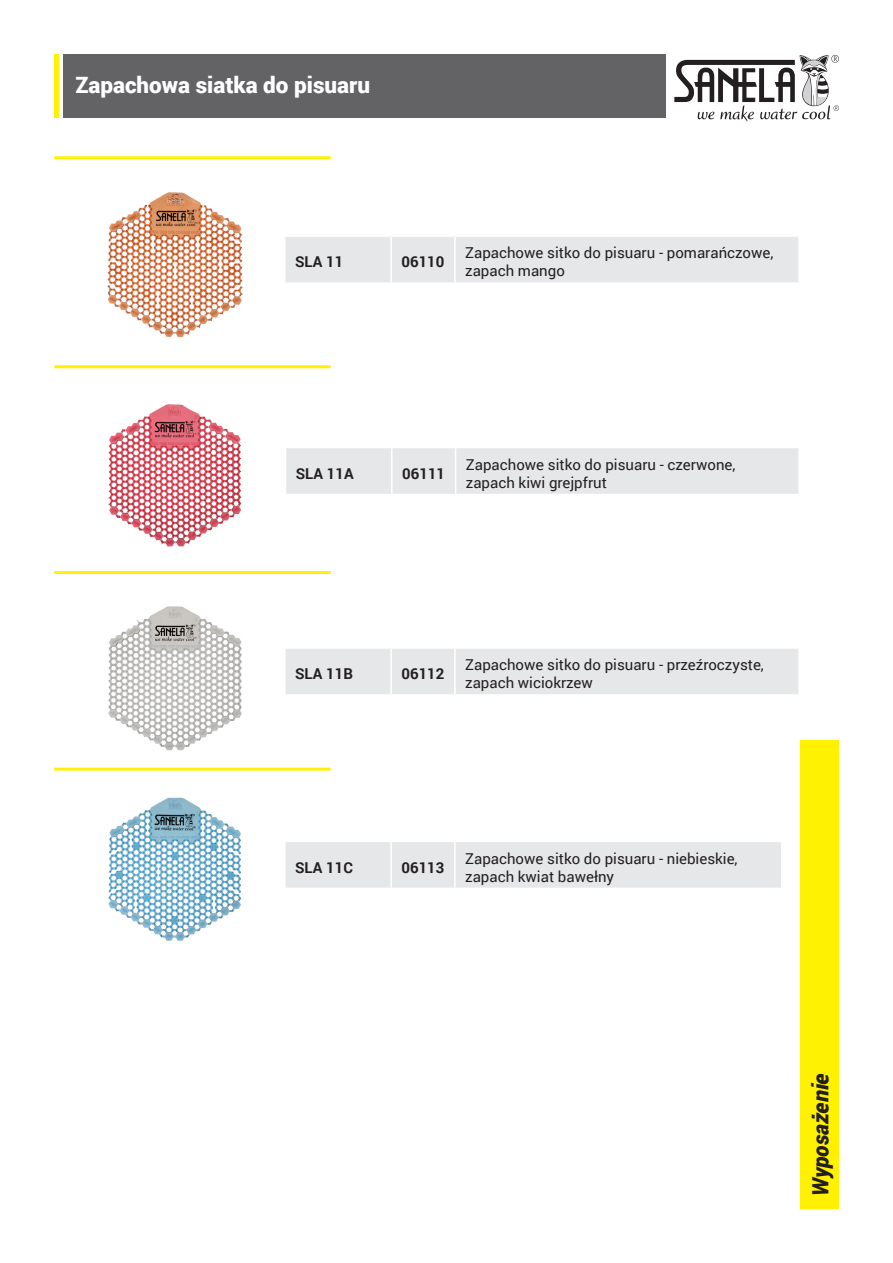
<style>
.page{position:relative;width:893px;height:1263px;background:#fff}
.page>*{position:absolute;margin:0;border:0;box-sizing:border-box;transform-origin:0 0}
.t1{font:900 22.5px "Roboto";color:#fff}
.t2{font:italic 900 22.5px "Roboto";letter-spacing:-.005em;color:#231f20;scale:.95 1}
.t3{font:15px/18px "Roboto";color:#231f20}
.t4{font:700 15px "Roboto";color:#231f20}
</style>
<div class="page">
<div style="left:286px;top:237px;width:512px;height:45px;background:#e6e7e9"></div>
<hr style="left:390px;top:237px;width:2px;height:45px;background:#fff">
<hr style="left:454px;top:237px;width:2px;height:45px;background:#fff">
<div style="left:286px;top:448px;width:512px;height:46px;background:#e6e7e9"></div>
<hr style="left:391px;top:448px;width:2px;height:46px;background:#fff">
<hr style="left:455px;top:448px;width:1px;height:46px;background:#fff">
<div style="left:286px;top:649px;width:512px;height:45px;background:#e6e7e9"></div>
<hr style="left:390px;top:649px;width:2px;height:45px;background:#fff">
<hr style="left:454px;top:649px;width:2px;height:45px;background:#fff">
<hr style="left:54px;top:571px;width:277px;height:3px;background:#fff101">
<hr style="left:54px;top:365px;width:277px;height:3px;background:#fff101">
<hr style="left:54px;top:54px;width:4px;height:64px;background:#fff101">
<div style="left:800px;top:740px;width:39px;height:469px;background:#fff101"></div>
<hr style="left:54px;top:156px;width:277px;height:3px;background:#fff101">
<div style="left:286px;top:842px;width:495px;height:46px;background:#e6e7e9"></div>
<hr style="left:390px;top:842px;width:2px;height:46px;background:#fff">
<hr style="left:454px;top:842px;width:2px;height:46px;background:#fff">
<hr style="left:54px;top:767px;width:277px;height:3px;background:#fff101">
<img style="left:107px;top:192px;width:136px;height:146px">
<img style="left:108px;top:404px;width:134px;height:143px">
<img style="left:108px;top:606px;width:134px;height:145px">
<img style="left:108px;top:797px;width:133px;height:144px">
<div style="left:64px;top:54px;width:602px;height:64px;background:#636366"></div>
<svg style="left:674px;top:55px;width:165px;height:67px"></svg>
<p class="t1" style="left:75px;top:69px;width:296px">Zapachowa siatka do pisuaru</p>
<p class="t4" style="left:295px;top:252px;width:50px">SLA 11</p>
<p class="t4" style="left:401px;top:252px;width:45px">06110</p>
<p class="t3" style="left:465px;top:244px;width:310px">Zapachowe sitko do pisuaru - pomarańczowe, zapach mango</p>
<p class="t4" style="left:296px;top:463px;width:59px">SLA 11A</p>
<p class="t4" style="left:402px;top:463px;width:45px">06111</p>
<p class="t3" style="left:466px;top:455px;width:271px">Zapachowe sitko do pisuaru - czerwone,</p>
<p class="t3" style="left:466px;top:473px;width:143px">zapach kiwi grejpfrut</p>
<p class="t4" style="left:295px;top:663px;width:59px">SLA 11B</p>
<p class="t4" style="left:401px;top:663px;width:45px">06112</p>
<p class="t3" style="left:465px;top:655px;width:300px">Zapachowe sitko do pisuaru - przeźroczyste, zapach wiciokrzew</p>
<p class="t4" style="left:295px;top:857px;width:59px">SLA 11C</p>
<p class="t4" style="left:401px;top:857px;width:45px">06113</p>
<p class="t3" style="left:465px;top:849px;width:274px">Zapachowe sitko do pisuaru - niebieskie, zapach kwiat bawełny</p>
<p class="t2" style="left:804px;top:1196px;width:131px;rotate:-90deg">Wyposażenie</p>
</div>
